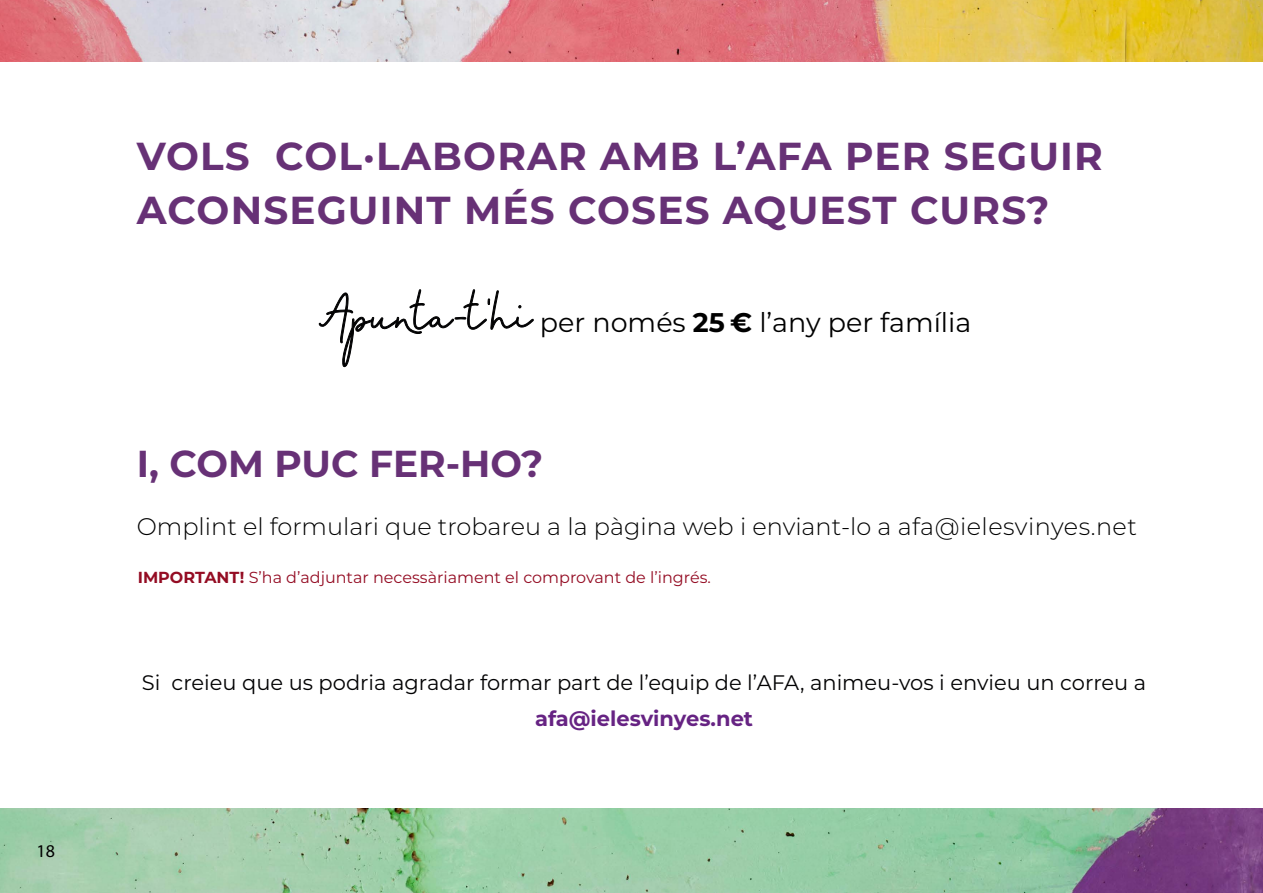
<style>
.page{position:relative;width:1263px;height:893px;background:#fff}
.page>*{position:absolute;margin:0;border:0;box-sizing:border-box;transform-origin:0 0}
.t1{font:700 39px/54px "Montserrat";letter-spacing:.03em;color:#673176}
.t2{font:700 37.5px "Montserrat";color:#673176}
.t3{font:27px "Montserrat";color:#000}
.t4{font:300 24px "Montserrat";color:#000}
.t5{font:21px "Montserrat";color:#020203}
.t6{font:700 21px "Montserrat";color:#662383}
.t7{font:18px "Myriad Pro";color:#000}
.t8{font:15.9px "Montserrat";color:#940c23}
.s1{font-family:"Passion";font-size:51px;color:#020203}
.s2{font-weight:700}
</style>
<div class="page">
<img style="left:0;top:0;width:1263px;height:893px">
<div style="left:0;top:62px;width:1263px;height:746px;background:#fff"></div>
<p class="t7" style="left:36px;top:840px;width:20px">18</p>
<h1 class="t1" style="left:137px;top:127px;width:967px">VOLS COL·LABORAR AMB L’AFA PER SEGUIR<br>ACONSEGUINT MÉS COSES AQUEST CURS?</h1>
<p class="t3" style="left:317px;top:304px;width:656px"><span class="s1">Apunta-t’hi</span> per només <span class="s2">25 €</span> l’any per família</p>
<h2 class="t2" style="left:137px;top:436px;width:408px">I, COM PUC FER-HO?</h2>
<p class="t4" style="left:137px;top:510px;width:1002px">Omplint el formulari que trobareu a la pàgina web i enviant-lo a afa@ielesvinyes.net</p>
<p class="t8" style="left:138px;top:566px;width:575px"><span class="s2">IMPORTANT!</span> S’ha d’adjuntar necessàriament el comprovant de l’ingrés.</p>
<p class="t5" style="left:142px;top:668px;width:1006px">Si creieu que us podria agradar formar part de l’equip de l’AFA, animeu-vos i envieu un correu a</p>
<p class="t6" style="left:535px;top:703px;width:219px">afa@ielesvinyes.net</p>
</div>
